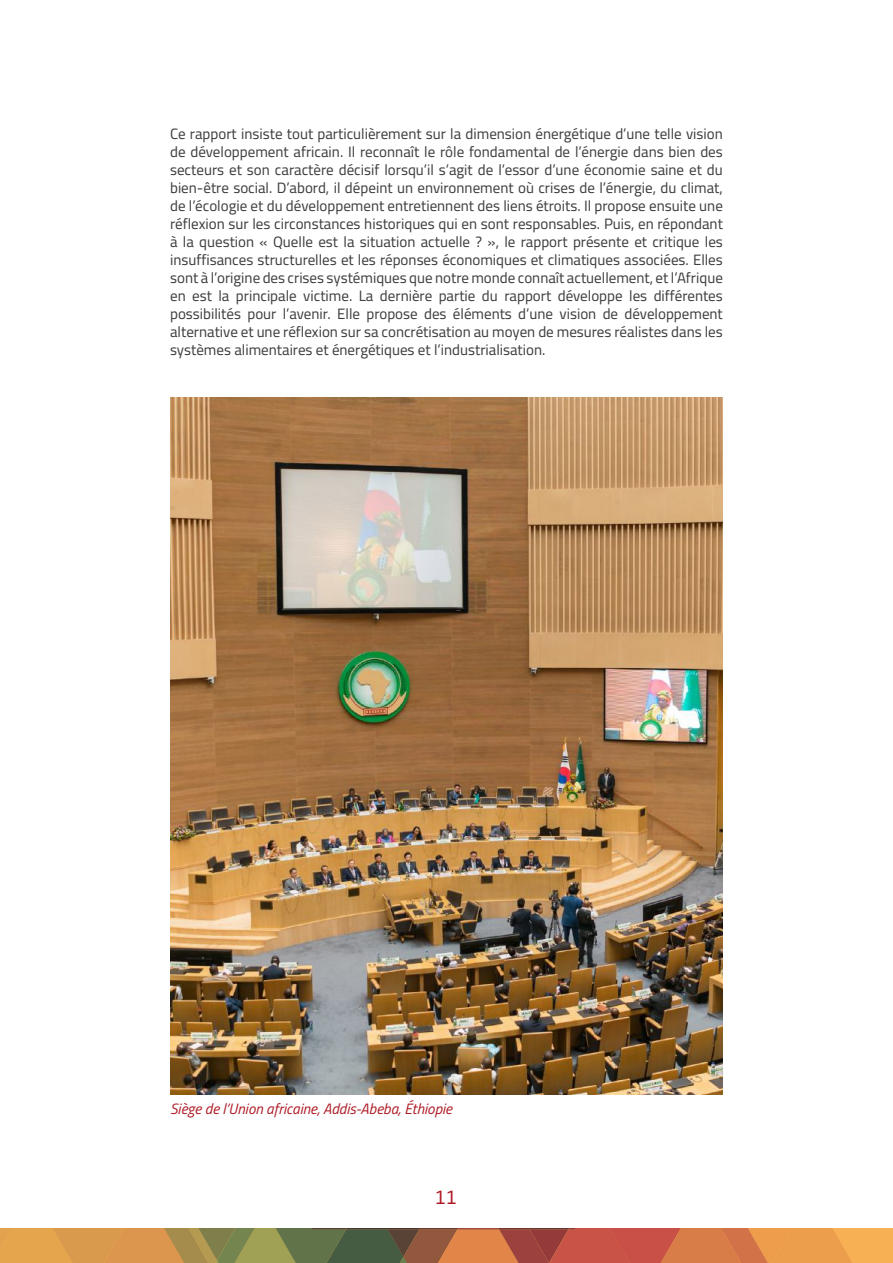
<style>
.page{position:relative;width:893px;height:1263px;background:#fff}
.page>*{position:absolute;margin:0;border:0;box-sizing:border-box;transform-origin:0 0}
.t1{font:18px "Neo Sans W1 G";color:#ad1924}
.t2{font:15px/18px "Cairo";color:#3e3e3f;text-align:justify}
.t3{font:italic 15px "Cairo";color:#ad1924}
</style>
<div class="page">
<svg style="left:0;top:1229px;width:893px;height:34px;background:#ba7e49"></svg>
<img style="left:170px;top:397px;width:553px;height:697px">
<p class="t2" style="left:170px;top:125px;width:554px">Ce rapport insiste tout particulièrement sur la dimension énergétique d’une telle vision de développement africain. Il reconnaît le rôle fondamental de l’énergie dans bien des secteurs et son caractère décisif lorsqu’il s’agit de l’essor d’une économie saine et du bien-être social. D’abord, il dépeint un environnement où crises de l’énergie, du climat, de l’écologie et du développement entretiennent des liens étroits. Il propose ensuite une réflexion sur les circonstances historiques qui en sont responsables. Puis, en répondant à la question « Quelle est la situation actuelle ? », le rapport présente et critique les insuffisances structurelles et les réponses économiques et climatiques associées. Elles sont à l’origine des crises systémiques que notre monde connaît actuellement, et l’Afrique en est la principale victime. La dernière partie du rapport développe les différentes possibilités pour l’avenir. Elle propose des éléments d’une vision de développement alternative et une réflexion sur sa concrétisation au moyen de mesures réalistes dans les systèmes alimentaires et énergétiques et l’industrialisation.</p>
<p class="t3" style="left:170px;top:1095px;width:284px">Siège de l’Union africaine, Addis-Abeba, Éthiopie</p>
<p class="t1" style="left:436px;top:1187px;width:23px">11</p>
</div>
